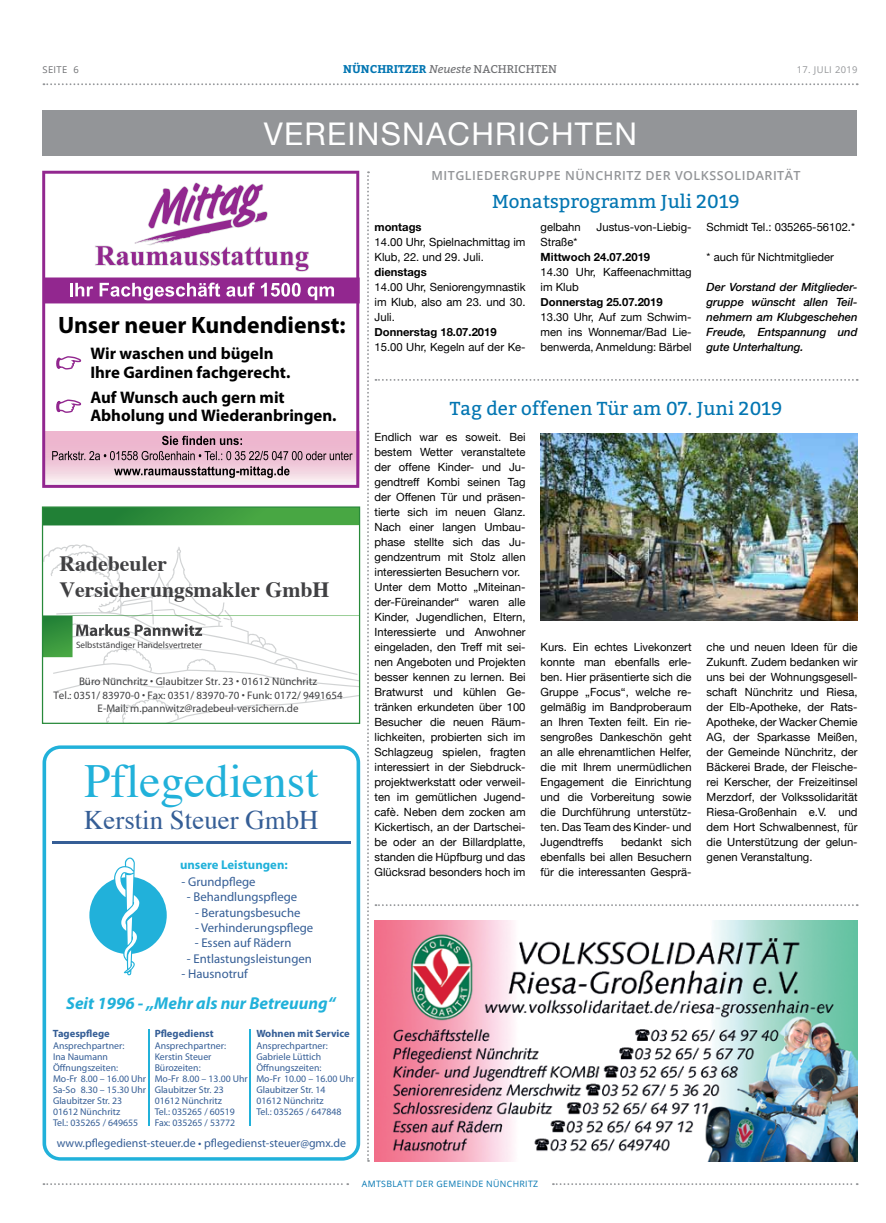
<style>
.page{position:relative;width:886px;height:1223px;background:#fff}
.page>*{position:absolute;margin:0;border:0;box-sizing:border-box;transform-origin:0 0}
.t1{font:47.5px "Times";color:#21b1da}
.t2{font:31.25px "Helvetica Neue";letter-spacing:.04em;color:#fff}
.t3{font:26.88px "Times";color:#355e96}
.t4{font:700 23.75px "Myriad Pro";letter-spacing:-.005em;color:#000}
.t5{font:700 21.75px/25.9px "Times";color:#404042}
.t6{font:18.75px "Bitter";color:#0376b2}
.t7{font:italic 700 17.25px "Myriad Pro";color:#21b1da}
.t8{font:700 16.75px/18.1px "Myriad Pro";color:#000}
.t9{font:12.75px "Myriad Pro";color:#355e96}
.t10{font:700 12.75px "Myriad Pro";color:#21b1da}
.t11{font:600 12.5px "Open Sans";letter-spacing:.04em;color:#939598}
.t12{font:11.88px "Myriad Pro";color:#355e96}
.t13{font:11.25px/15px "Helvetica Neue";color:#000;text-align:justify}
.t14{font:italic 500 11.25px/15px "Helvetica Neue";color:#000;text-align:justify}
.t15{font:700 11.25px "Helvetica Neue";color:#000}
.t16{font:700 11.25px "Bitter";color:#0376b2}
.t17{font:11px/13.2px "Myriad";color:#404042;text-align:center}
.t18{font:700 10.5px "Myriad Pro";color:#355e96}
.t19{font:9.75px/11px "Myriad Pro";color:#355e96}
.t20{font:9.38px "Open Sans";letter-spacing:.04em;color:#939598}
.t21{font:9.38px "Open Sans";color:#6d6e71}
.t22{font:9.25px "Myriad";color:#404042}
.t23{font:8.75px "Open Sans";letter-spacing:.04em;color:#0376b2}
.s1{font-weight:400;font-style:italic;color:#6d6e71}
.s2{font-weight:400;color:#6d6e71}
</style>
<div class="page">
<svg style="left:43px;top:83px;width:815px;height:2px"></svg>
<svg style="left:43px;top:1183px;width:305px;height:2px"></svg>
<svg style="left:553px;top:1183px;width:305px;height:2px"></svg>
<div style="left:43px;top:111px;width:814px;height:45px;background:#939598"></div>
<svg style="left:367px;top:171px;width:2px;height:990px"></svg>
<svg style="left:375px;top:379px;width:483px;height:2px"></svg>
<svg style="left:375px;top:904px;width:483px;height:2px"></svg>
<svg style="left:43px;top:171px;width:316px;height:317px"></svg>
<div style="left:57px;top:310px;width:282px;height:120px;background:#fff"></div>
<svg style="left:55px;top:355px;width:27px;height:15px"></svg>
<svg style="left:55px;top:399px;width:27px;height:15px"></svg>
<svg style="left:43px;top:745px;width:317px;height:415px"></svg>
<svg style="left:89px;top:857px;width:78px;height:118px"></svg>
<hr style="left:149px;top:1029px;width:1px;height:97px;background:#21b1da">
<hr style="left:249px;top:1029px;width:2px;height:97px;background:#21b1da">
<hr style="left:52px;top:841px;width:299px;height:2px;background:#355e96">
<img style="left:375px;top:920px;width:482px;height:241px">
<svg style="left:44px;top:508px;width:314px;height:17px;background:#36953d"></svg>
<svg style="left:44px;top:544px;width:314px;height:178px"></svg>
<div style="left:42px;top:506px;width:318px;height:218px;border:1px solid #278939"></div>
<img style="left:540px;top:433px;width:317px;height:188px">
<p class="t21" style="left:43px;top:63px;width:11px">SEITE</p>
<p class="t21" style="left:73px;top:63px;width:7px">6</p>
<p class="t16" style="left:343px;top:61px;width:215px">NÜNCHRITZER <span class="s1">Neueste</span> <span class="s2">NACHRICHTEN</span></p>
<p class="t20" style="left:797px;top:63px;width:62px">17. JULI 2019</p>
<h2 class="t2" style="left:264px;top:115px;width:375px">VEREINSNACHRICHTEN</h2>
<h3 class="t4" style="left:58px;top:309px;width:289px">Unser neuer Kundendienst:</h3>
<h3 class="t8" style="left:90px;top:344px;width:202px">Wir waschen und bügeln<br>Ihre Gardinen fachgerecht.</h3>
<h3 class="t8" style="left:90px;top:387px;width:248px">Auf Wunsch auch gern mit<br>Abholung und Wiederanbringen.</h3>
<h3 class="t5" style="left:60px;top:548px;width:271px">Radebeuler<br>Versicherungsmakler GmbH</h3>
<p class="t22" style="left:76px;top:640px;width:128px">Selbstständiger Handelsvertreter</p>
<p class="t17" style="left:53px;top:675px;width:291px">Büro Nünchritz • Glaubitzer Str. 23 • 01612 Nünchritz<br>Tel.: 0351/ 83970-0 • Fax: 0351/ 83970-70 • Funk: 0172/ 9491654<br>E-Mail: m.pannwitz@radebeul-versichern.de</p>
<h1 class="t1" style="left:84px;top:737px;width:236px">Pflegedienst</h1>
<h3 class="t3" style="left:84px;top:794px;width:236px">Kerstin Steuer GmbH</h3>
<p class="t10" style="left:180px;top:857px;width:109px">unsere Leistungen:</p>
<p class="t9" style="left:181px;top:875px;width:76px">- Grundpflege</p>
<p class="t9" style="left:187px;top:890px;width:112px">- Behandlungspflege</p>
<p class="t9" style="left:195px;top:905px;width:107px">- Beratungsbesuche</p>
<p class="t9" style="left:195px;top:920px;width:120px">- Verhinderungspflege</p>
<p class="t9" style="left:195px;top:936px;width:98px">- Essen auf Rädern</p>
<p class="t9" style="left:187px;top:951px;width:127px">- Entlastungsleistungen</p>
<p class="t9" style="left:181px;top:966px;width:68px">- Hausnotruf</p>
<h3 class="t7" style="left:66px;top:993px;width:271px">Seit 1996 - „Mehr als nur Betreuung“</h3>
<p class="t18" style="left:53px;top:1027px;width:58px">Tagespflege</p>
<p class="t19" style="left:53px;top:1040px;width:95px">Ansprechpartner:<br>Ina Naumann<br>Öffnungszeiten:<br>Mo-Fr 8.00 – 16.00 Uhr<br>Sa-So 8.30 – 15.30 Uhr<br>Glaubitzer Str. 23<br>01612 Nünchritz<br>Tel.: 035265 / 649655</p>
<p class="t18" style="left:155px;top:1027px;width:60px">Pflegedienst</p>
<p class="t19" style="left:155px;top:1040px;width:95px">Ansprechpartner:<br>Kerstin Steuer<br>Bürozeiten:<br>Mo-Fr 8.00 – 13.00 Uhr<br>Glaubitzer Str. 23<br>01612 Nünchritz<br>Tel.: 035265 / 60519<br>Fax: 035265 / 53772</p>
<p class="t18" style="left:256px;top:1027px;width:95px">Wohnen mit Service</p>
<p class="t19" style="left:256px;top:1040px;width:100px">Ansprechpartner:<br>Gabriele Lüttich<br>Öffnungszeiten:<br>Mo-Fr 10.00 – 16.00 Uhr<br>Glaubitzer Str. 14<br>01612 Nünchritz<br>Tel.: 035265 / 647848</p>
<p class="t12" style="left:57px;top:1136px;width:291px">www.pflegedienst-steuer.de • pflegedienst-steuer@gmx.de</p>
<p class="t11" style="left:431px;top:167px;width:21px">MITGLIEDERGR</p>
<p class="t11" style="left:528px;top:167px;width:57px">UPPE NÜNCHRITZ</p>
<p class="t11" style="left:645px;top:167px;width:9px">DER</p>
<p class="t11" style="left:675px;top:167px;width:68px">VOLKSSOLIDARIT</p>
<p class="t11" style="left:785px;top:167px;width:17px">ÄT</p>
<h3 class="t6" style="left:492px;top:188px;width:249px">Monatsprogramm Juli 2019</h3>
<p class="t15" style="left:375px;top:220px;width:49px">montags</p>
<p class="t13" style="left:375px;top:234px;width:152px">14.00 Uhr, Spielnachmittag im<br>Klub, 22. und 29. Juli.</p>
<p class="t15" style="left:375px;top:265px;width:54px">dienstags</p>
<p class="t13" style="left:375px;top:279px;width:152px">14.00 Uhr, Seniorengymnastik im Klub, also am 23. und 30.<br>Juli.</p>
<p class="t15" style="left:375px;top:325px;width:124px">Donnerstag 18.07.2019</p>
<p class="t13" style="left:375px;top:339px;width:152px">15.00 Uhr, Kegeln auf der Ke-</p>
<p class="t13" style="left:540px;top:219px;width:42px">gelbahn</p>
<p class="t13" style="left:596px;top:219px;width:97px">Justus-von-Liebig-</p>
<p class="t13" style="left:540px;top:234px;width:38px">Straße*</p>
<p class="t15" style="left:540px;top:250px;width:111px">Mittwoch 24.07.2019</p>
<p class="t13" style="left:540px;top:264px;width:152px">14.30 Uhr, Kaffeenachmittag im Klub</p>
<p class="t15" style="left:540px;top:295px;width:124px">Donnerstag 25.07.2019</p>
<p class="t13" style="left:540px;top:309px;width:153px">13.30 Uhr, Auf zum Schwim&shy;men ins Wonnemar/Bad Lie&shy;benwerda, Anmeldung: Bärbel</p>
<p class="t13" style="left:706px;top:219px;width:150px">Schmidt Tel.: 035265-56102.*</p>
<p class="t13" style="left:706px;top:249px;width:129px">* auch für Nichtmitglieder</p>
<p class="t14" style="left:706px;top:278px;width:152px">Der Vorstand der Mitglieder&shy;gruppe wünscht allen Teil&shy;nehmern am Klubgeschehen Freude, Entspannung und gute Unterhaltung.</p>
<h3 class="t6" style="left:450px;top:395px;width:334px">Tag der offenen Tür am 07. Juni 2019</h3>
<p class="t13" style="left:375px;top:429px;width:153px;text-align:left">Endlich war es soweit. Bei bestem Wetter veranstaltete der offene Kinder- und Ju&shy;gendtreff Kombi seinen Tag der Offenen Tür und präsen&shy;tierte sich im neuen Glanz.<br>Nach einer langen Umbau&shy;phase stellte sich das Ju&shy;gendzentrum mit Stolz allen interessierten Besuchern vor.<br>Unter dem Motto „Miteinan&shy;der-Füreinander“ waren alle<br>Kinder, Jugendlichen, Eltern,<br>Interessierte und Anwohner eingeladen, den Treff mit sei&shy;nen Angeboten und Projekten besser kennen zu lernen. Bei<br>Bratwurst und kühlen Ge&shy;tränken erkundeten über 100<br>Besucher die neuen Räum&shy;lichkeiten, probierten sich im<br>Schlagzeug spielen, fragten interessiert in der Siebdruck&shy;projektwerkstatt oder verweil&shy;ten im gemütlichen Jugend&shy;cafè. Neben dem zocken am<br>Kickertisch, an der Dartschei&shy;be oder an der Billardplatte, standen die Hüpfburg und das<br>Glücksrad besonders hoch im</p>
<p class="t13" style="left:540px;top:639px;width:152px">Kurs. Ein echtes Livekonzert konnte man ebenfalls erle&shy;ben. Hier präsentierte sich die Gruppe „Focus“, welche re&shy;gelmäßig im Bandproberaum an Ihren Texten feilt. Ein rie&shy;sengroßes Dankeschön geht an alle ehrenamtlichen Helfer, die mit Ihrem unermüdlichen Engagement die Einrichtung und die Vorbereitung sowie die Durchführung unterstütz&shy;ten. Das Team des Kinder- und Jugendtreffs</p>
<p class="t13" style="left:540px;top:834px;width:152px;text-indent:81px">bedankt sich ebenfalls bei allen Besuchern für die interessanten Gesprä-</p>
<p class="t13" style="left:706px;top:639px;width:153px">che und neuen Ideen für die Zukunft. Zudem bedanken wir uns bei der Wohnungsgesell&shy;schaft Nünchritz und Riesa, der Elb-Apotheke, der Rats-Apotheke, der Wacker Chemie AG, der Sparkasse Meißen, der Gemeinde Nünchritz, der Bäckerei Brade, der Fleische&shy;rei Kerscher, der Freizeitinsel Merzdorf, der Volkssolidarität Riesa-Großenhain e.V. und dem Hort Schwalbennest, für die Unterstützung der gelun&shy;genen Veranstaltung.</p>
<p class="t23" style="left:362px;top:1177px;width:178px">AMTSBLATT DER GEMEINDE NÜNCHRITZ</p>
</div>
